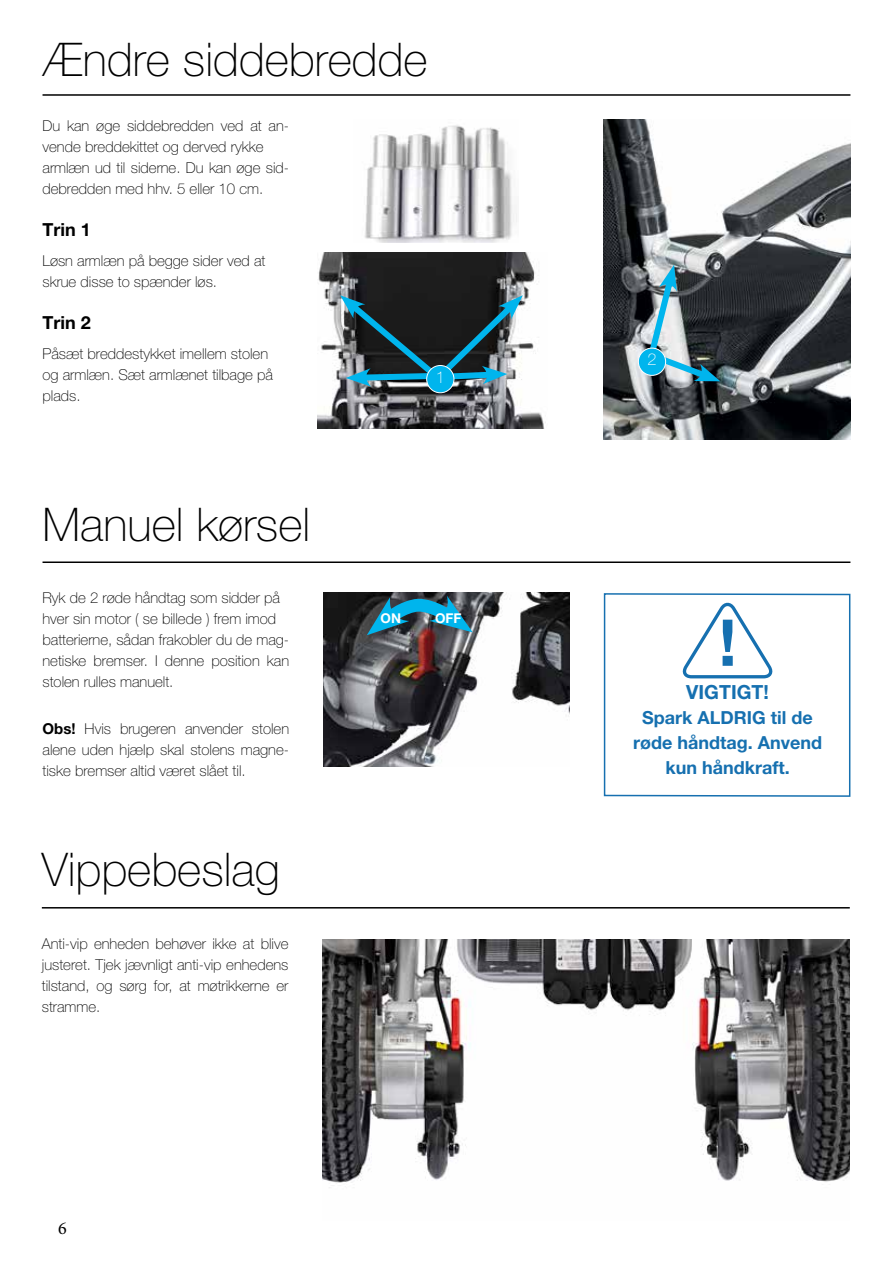
<style>
.page{position:relative;width:893px;height:1263px;background:#fff}
.page>*{position:absolute;margin:0;border:0;box-sizing:border-box;transform-origin:0 0}
.t1{font:100 46.5px "Helvetica Neue LT Pro";color:#000}
.t2{font:700 19.5px "Helvetica Neue LT Pro";color:#1670b0}
.t3{font:700 18px/25px "Helvetica Neue LT Pro";color:#1670b0;text-align:center}
.t4{font:700 18px "Helvetica Neue LT Pro";color:#000}
.t5{font:18px "Minion Pro";color:#000}
.t6{font:100 16.35px "Helvetica Neue LT Pro";color:#fff}
.t7{font:100 15px/21px "Helvetica Neue LT Pro";color:#000}
.t8{font:700 13.5px "Helvetica Neue LT Pro";color:#fff}
.s1{font-weight:700}
</style>
<div class="page">
<hr style="left:43px;top:94px;width:807px;height:2px;background:#000">
<img style="left:364px;top:125px;width:153px;height:118px">
<img style="left:317px;top:252px;width:229px;height:177px">
<img style="left:604px;top:120px;width:246px;height:319px">
<svg style="left:643px;top:265px;width:77px;height:119px;background:#627881"></svg>
<svg style="left:340px;top:295px;width:183px;height:94px;background:#39525a"></svg>
<hr style="left:43px;top:561px;width:807px;height:2px;background:#000">
<img style="left:323px;top:593px;width:247px;height:174px">
<svg style="left:367px;top:593px;width:106px;height:42px;background:#2c6d84"></svg>
<svg style="left:603px;top:593px;width:248px;height:204px"></svg>
<svg style="left:678px;top:603px;width:95px;height:77px"></svg>
<div style="left:427px;top:365px;width:27px;height:28px;background:#00b5ed;border-radius:50%"></div>
<div style="left:426px;top:365px;width:28px;height:28px;border:1px solid #fff;border-radius:50%"></div>
<div style="left:638px;top:348px;width:28px;height:27px;background:#00b5ed;border-radius:50%"></div>
<div style="left:638px;top:348px;width:28px;height:28px;border:1px solid #fff;border-radius:50%"></div>
<hr style="left:42px;top:907px;width:808px;height:1px;background:#000">
<img style="left:322px;top:940px;width:528px;height:248px">
<h1 class="t1" style="left:43px;top:33px;width:387px">Ændre siddebredde</h1>
<p class="t7" style="left:43px;top:115px;width:248px">Du kan øge siddebredden ved at an&shy;vende breddekittet og derved rykke armlæn ud til siderne. Du kan øge sid&shy;debredden med hhv. 5 eller 10 cm.</p>
<p class="t4" style="left:43px;top:219px;width:50px">Trin 1</p>
<p class="t7" style="left:43px;top:250px;width:224px">Løsn armlæn på begge sider ved at skrue disse to spænder løs.</p>
<p class="t4" style="left:43px;top:312px;width:50px">Trin 2</p>
<p class="t7" style="left:43px;top:343px;width:232px">Påsæt breddestykket imellem stolen og armlæn. Sæt armlænet tilbage på plads.</p>
<p class="t6" style="left:436px;top:367px;width:11px">1</p>
<h1 class="t1" style="left:43px;top:498px;width:269px">Manuel kørsel</h1>
<p class="t7" style="left:43px;top:588px;width:248px">Ryk de 2 røde håndtag som sidder på hver sin motor ( se billede ) frem imod batterierne, sådan frakobler du de mag&shy;netiske bremser. I denne position kan stolen rulles manuelt.</p>
<p class="t7" style="left:43px;top:718px;width:248px;text-align:justify"><span class="s1">Obs!</span> Hvis brugeren anvender stolen alene uden hjælp skal stolens magne&shy;tiske bremser altid været slået til.</p>
<h1 class="t1" style="left:42px;top:843px;width:239px">Vippebeslag</h1>
<p class="t7" style="left:42px;top:933px;width:248px;text-align:justify">Anti-vip enheden behøver ikke at blive justeret. Tjek jævnligt anti-vip enhedens tilstand, og sørg for, at møtrikkerne er stramme.</p>
<p class="t5" style="left:58px;top:1217px;width:10px">6</p>
<p class="t8" style="left:381px;top:610px;width:22px">ON</p>
<p class="t8" style="left:435px;top:610px;width:28px">OFF</p>
<p class="t6" style="left:648px;top:350px;width:11px">2</p>
<h2 class="t2" style="left:686px;top:680px;width:84px">VIGTIGT!</h2>
<p class="t3" style="left:633px;top:705px;width:191px">Spark ALDRIG til de røde håndtag. Anvend kun håndkraft.</p>
</div>
